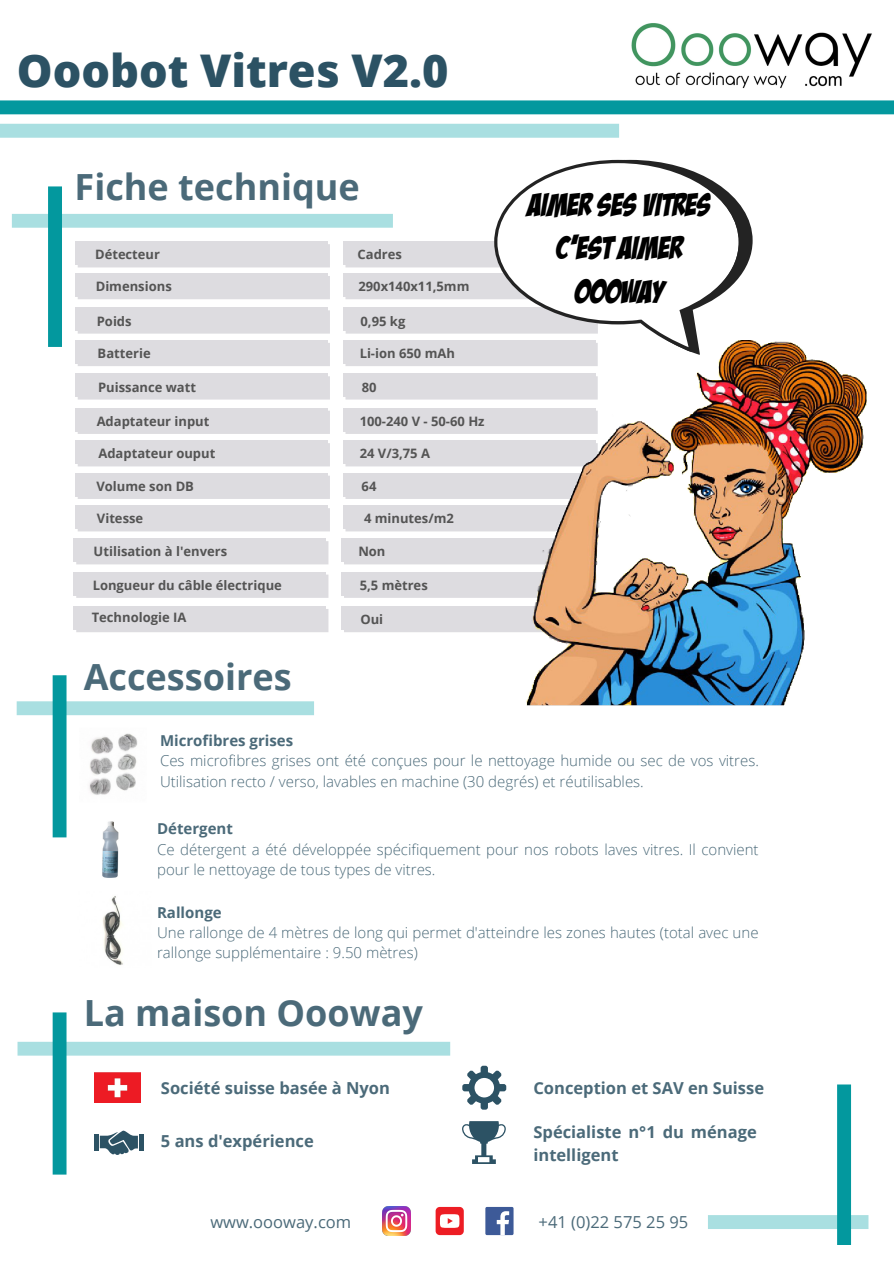
<style>
.page{position:relative;width:894px;height:1264px;background:#fff}
.page>*{position:absolute;margin:0;border:0;box-sizing:border-box;transform-origin:0 0}
.t1{font:800 45px "Open Sans";color:#2c5264}
.t2{font:700 36px "Open Sans";color:#4b6a79}
.t3{font:31.5px/43.3px "Bada Boom BB";color:#000;text-align:center}
.t4{font:700 16.5px/22.5px "Open Sans";color:#4b6a79}
.t5{font:16.5px "Open Sans";color:#4b6a79}
.t6{font:300 15px/20.2px "Open Sans";color:#4b6a79}
.t7{font:700 15px "Open Sans";color:#4b6a79}
.t8{font:700 13.05px "Open Sans";color:#545454}
.t9{font:700 12.9px "Open Sans";color:#545454}
</style>
<div class="page">
<svg style="left:17px;top:675px;width:293px;height:162px"></svg>
<img style="left:83px;top:818px;width:60px;height:60px">
<img style="left:103px;top:896px;width:20px;height:69px">
<img style="left:631px;top:23px;width:241px;height:66px">
<svg style="left:0;top:100px;width:893px;height:14px;background:#0a9ba1"></svg>
<svg style="left:0;top:124px;width:619px;height:14px;background:#aadfe1"></svg>
<img style="left:79px;top:723px;width:68px;height:79px">
<svg style="left:78px;top:397px;width:232px;height:2px"></svg>
<div style="left:75px;top:374px;width:252px;height:23px;background:#dddce0"></div>
<svg style="left:78px;top:431px;width:232px;height:3px"></svg>
<div style="left:75px;top:408px;width:252px;height:23px;background:#dddce0"></div>
<svg style="left:78px;top:464px;width:232px;height:2px"></svg>
<div style="left:75px;top:440px;width:252px;height:24px;background:#dddce0"></div>
<svg style="left:78px;top:496px;width:232px;height:3px"></svg>
<div style="left:75px;top:473px;width:252px;height:23px;background:#dddce0"></div>
<svg style="left:78px;top:529px;width:232px;height:2px"></svg>
<div style="left:75px;top:505px;width:252px;height:24px;background:#dddce0"></div>
<svg style="left:76px;top:562px;width:234px;height:2px"></svg>
<div style="left:74px;top:538px;width:252px;height:24px;background:#dddce0"></div>
<svg style="left:76px;top:595px;width:234px;height:3px"></svg>
<div style="left:74px;top:572px;width:252px;height:23px;background:#dddce0"></div>
<svg style="left:76px;top:629px;width:234px;height:3px"></svg>
<div style="left:74px;top:606px;width:252px;height:23px;background:#dddce0"></div>
<svg style="left:12px;top:186px;width:482px;height:180px"></svg>
<svg style="left:462px;top:1065px;width:44px;height:44px"></svg>
<svg style="left:462px;top:1121px;width:44px;height:42px"></svg>
<svg style="left:18px;top:1012px;width:432px;height:162px"></svg>
<hr style="left:139px;top:1133px;width:4px;height:17px;background:#2c5264">
<hr style="left:94px;top:1133px;width:4px;height:17px;background:#2c5264">
<img style="left:310px;top:340px;width:557px;height:376px">
<svg style="left:508px;top:206px;width:244px;height:149px"></svg>
<svg style="left:494px;top:160px;width:247px;height:192px"></svg>
<svg style="left:708px;top:1084px;width:160px;height:160px"></svg>
<div style="left:485px;top:1206px;width:28px;height:28px;background:#3d5a98;border-radius:2px"></div>
<svg style="left:496px;top:1211px;width:13px;height:23px"></svg>
<img style="left:382px;top:1206px;width:28px;height:28px">
<svg style="left:435px;top:1206px;width:28px;height:28px"></svg>
<h1 class="t1" style="left:17px;top:39px;width:433px">Ooobot Vitres V2.0</h1>
<h2 class="t2" style="left:75px;top:161px;width:286px">Fiche technique</h2>
<p class="t9" style="left:95px;top:245px;width:66px">Détecteur</p>
<p class="t8" style="left:357px;top:245px;width:46px">Cadres</p>
<p class="t8" style="left:96px;top:277px;width:77px">Dimensions</p>
<p class="t8" style="left:358px;top:277px;width:113px">290x140x11,5mm</p>
<p class="t8" style="left:97px;top:311px;width:36px">Poids</p>
<p class="t8" style="left:360px;top:311px;width:46px">0,95 kg</p>
<p class="t8" style="left:98px;top:344px;width:55px">Batterie</p>
<p class="t8" style="left:359px;top:344px;width:97px">Li-ion 650 mAh</p>
<p class="t8" style="left:98px;top:377px;width:99px">Puissance watt</p>
<p class="t8" style="left:362px;top:377px;width:16px">80</p>
<p class="t8" style="left:97px;top:412px;width:114px">Adaptateur input</p>
<p class="t8" style="left:359px;top:412px;width:126px">100-240 V - 50-60 Hz</p>
<p class="t8" style="left:98px;top:444px;width:118px">Adaptateur ouput</p>
<p class="t8" style="left:96px;top:477px;width:99px">Volume son DB</p>
<p class="t8" style="left:361px;top:477px;width:16px">64</p>
<p class="t8" style="left:97px;top:509px;width:48px">Vitesse</p>
<p class="t8" style="left:358px;top:542px;width:29px">Non</p>
<p class="t8" style="left:359px;top:444px;width:72px">24 V/3,75 A</p>
<p class="t8" style="left:364px;top:509px;width:91px">4 minutes/m2</p>
<p class="t8" style="left:94px;top:542px;width:135px">Utilisation à l'envers</p>
<p class="t8" style="left:93px;top:576px;width:191px">Longueur du câble électrique</p>
<p class="t8" style="left:92px;top:608px;width:96px">Technologie IA</p>
<h2 class="t2" style="left:84px;top:651px;width:209px">Accessoires</h2>
<p class="t8" style="left:359px;top:576px;width:70px">5,5 mètres</p>
<p class="t8" style="left:360px;top:610px;width:24px">Oui</p>
<h3 class="t3" style="left:528px;top:183px;width:184px">AIMER SES VITRES<br>C'EST AIMER<br>OOOWAY</h3>
<p class="t7" style="left:160px;top:730px;width:135px">Microfibres grises</p>
<p class="t6" style="left:160px;top:750px;width:600px">Ces microfibres grises ont été conçues pour le nettoyage humide ou sec de vos vitres.<br>Utilisation recto / verso, lavables en machine (30 degrés) et réutilisables.</p>
<p class="t7" style="left:157px;top:818px;width:77px">Détergent</p>
<p class="t6" style="left:157px;top:838px;width:603px">Ce détergent a été développée spécifiquement pour nos robots laves vitres. Il convient pour le nettoyage de tous types de vitres.</p>
<p class="t7" style="left:157px;top:901px;width:66px">Rallonge</p>
<p class="t6" style="left:157px;top:922px;width:602px">Une rallonge de 4 mètres de long qui permet d'atteindre les zones hautes (total avec une rallonge supplémentaire : 9.50 mètres)</p>
<h2 class="t2" style="left:84px;top:987px;width:341px">La maison Oooway</h2>
<p class="t4" style="left:161px;top:1076px;width:230px">Société suisse basée à Nyon</p>
<p class="t4" style="left:161px;top:1129px;width:154px">5 ans d'expérience</p>
<p class="t4" style="left:533px;top:1076px;width:232px">Conception et SAV en Suisse</p>
<p class="t4" style="left:533px;top:1120px;width:225px">Spécialiste n°1 du ménage intelligent</p>
<p class="t5" style="left:210px;top:1210px;width:142px">www.oooway.com</p>
<p class="t5" style="left:538px;top:1210px;width:151px">+41 (0)22 575 25 95</p>
</div>
